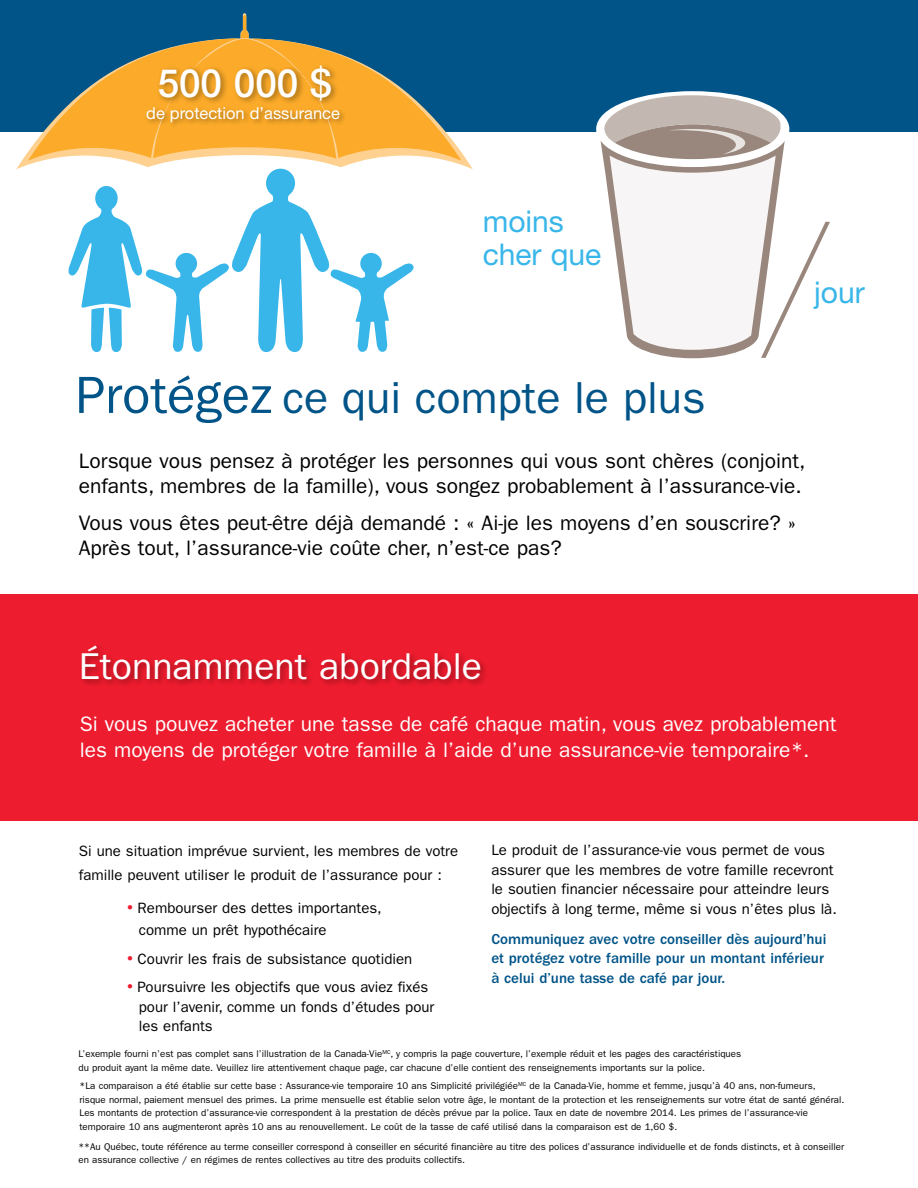
<style>
.page{position:relative;width:918px;height:1188px;background:#fff}
.page>*{position:absolute;margin:0;border:0;box-sizing:border-box;transform-origin:0 0}
.t1{font:45px "ITC Franklin Gothic Std";color:#005488}
.t2{font:500 39px "Helvetica Neue LT Std";color:#fff}
.t3{font:37.5px "ITC Franklin Gothic Std";color:#fff}
.t4{font:30px/33px "Helvetica Neue LT Std";color:#39b6e9}
.t5{font:21px/25.5px "ITC Franklin Gothic Std";color:#000}
.t6{font:21px/25.5px "ITC Franklin Gothic Std";color:#fff}
.t7{font:16.5px "Helvetica Neue LT Std";color:#fff}
.t8{font:15px/19.5px "ITC Franklin Gothic Std";color:#000}
.t9{font:500 15px/19.5px "ITC Franklin Gothic Std";color:#005488}
.t10{font:9.75px/13.5px "ITC Franklin Gothic Std";color:#000}
.s1{font-size:52.5px}
.s2{font-size:25.5px;color:#ed1c2e}
</style>
<div class="page">
<div style="left:0;top:0;width:918px;height:132px;background:#005488"></div>
<div style="left:0;top:594px;width:918px;height:227px;background:#ed1c2e"></div>
<svg style="left:68px;top:161px;width:346px;height:192px"></svg>
<svg style="left:28px;top:15px;width:433px;height:146px"></svg>
<div style="left:157px;top:63px;width:182px;height:45px;background:#000;opacity:.35"></div>
<div style="left:145px;top:105px;width:201px;height:24px;background:#000;opacity:.35"></div>
<svg style="left:596px;top:91px;width:234px;height:267px"></svg>
<div style="left:80px;top:643px;width:408px;height:45px;background:#000;opacity:.35"></div>
<h2 class="t2" style="left:158px;top:59px;width:175px">500 000 $</h2>
<h3 class="t7" style="left:146px;top:103px;width:195px">de protection d’assurance</h3>
<h3 class="t4" style="left:483px;top:204px;width:120px">moins cher que</h3>
<h3 class="t4" style="left:814px;top:275px;width:52px">jour</h3>
<h1 class="t1" style="left:76px;top:372px;width:631px"><span class="s1">Protégez</span> ce qui compte le plus</h1>
<h3 class="t5" style="left:79px;top:448px;width:728px">Lorsque vous pensez à protéger les personnes qui vous sont chères (conjoint, enfants, membres de la famille), vous songez probablement à l’assurance-vie.</h3>
<h3 class="t5" style="left:79px;top:510px;width:719px">Vous vous êtes peut-être déjà demandé : « Ai-je les moyens d’en souscrire? »<br>Après tout, l’assurance-vie coûte cher, n’est-ce pas?</h3>
<h3 class="t3" style="left:79px;top:645px;width:405px">Étonnamment abordable</h3>
<h3 class="t6" style="left:80px;top:711px;width:758px">Si vous pouvez acheter une tasse de café chaque matin, vous avez probablement les moyens de protéger votre famille à l’aide d’une assurance-vie temporaire*.</h3>
<h3 class="t8" style="left:79px;top:839px;width:381px;line-height:24px">Si une situation imprévue survient, les membres de votre famille peuvent utiliser le produit de l’assurance pour :</h3>
<h3 class="t8" style="left:139px;top:897px;width:244px;line-height:22.5px;text-indent:-16px"><span class="s2">•</span>Rembourser des dettes importantes, comme un prêt hypothécaire</h3>
<h3 class="t8" style="left:122px;top:949px;width:291px"><span class="s2">•</span>Couvrir les frais de subsistance quotidien</h3>
<h3 class="t8" style="left:139px;top:978px;width:297px;text-indent:-16px"><span class="s2">•</span>Poursuivre les objectifs que vous aviez fixés pour l’avenir, comme un fonds d’études pour les enfants</h3>
<h3 class="t8" style="left:491px;top:840px;width:347px">Le produit de l’assurance-vie vous permet de vous assurer que les membres de votre famille recevront le soutien financier nécessaire pour atteindre leurs objectifs à long terme, même si vous n’êtes plus là.</h3>
<h3 class="t9" style="left:491px;top:929px;width:337px">Communiquez avec votre conseiller dès aujourd’hui et protégez votre famille pour un montant inférieur à celui d’une tasse de café par jour.</h3>
<p class="t10" style="left:78px;top:1047px;width:664px">L’exemple fourni n’est pas complet sans l’illustration de la Canada-Vie<sup>MC</sup>, y compris la page couverture, l’exemple réduit et les pages des caractéristiques du produit ayant la même date. Veuillez lire attentivement chaque page, car chacune d’elle contient des renseignements importants sur la police.</p>
<p class="t10" style="left:79px;top:1079px;width:766px">*La comparaison a été établie sur cette base : Assurance-vie temporaire 10 ans Simplicité privilégiée<sup>MC</sup> de la Canada-Vie, homme et femme, jusqu’à 40 ans, non-fumeurs, risque normal, paiement mensuel des primes. La prime mensuelle est établie selon votre âge, le montant de la protection et les renseignements sur votre état de santé général.<br>Les montants de protection d’assurance-vie correspondent à la prestation de décès prévue par la police. Taux en date de novembre 2014. Les primes de l’assurance-vie temporaire 10 ans augmenteront après 10 ans au renouvellement. Le coût de la tasse de café utilisé dans la comparaison est de 1,60 $.</p>
<p class="t10" style="left:78px;top:1140px;width:767px">**Au Québec, toute référence au terme conseiller correspond à conseiller en sécurité financière au titre des polices d’assurance individuelle et de fonds distincts, et à conseiller en assurance collective / en régimes de rentes collectives au titre des produits collectifs.</p>
</div>
